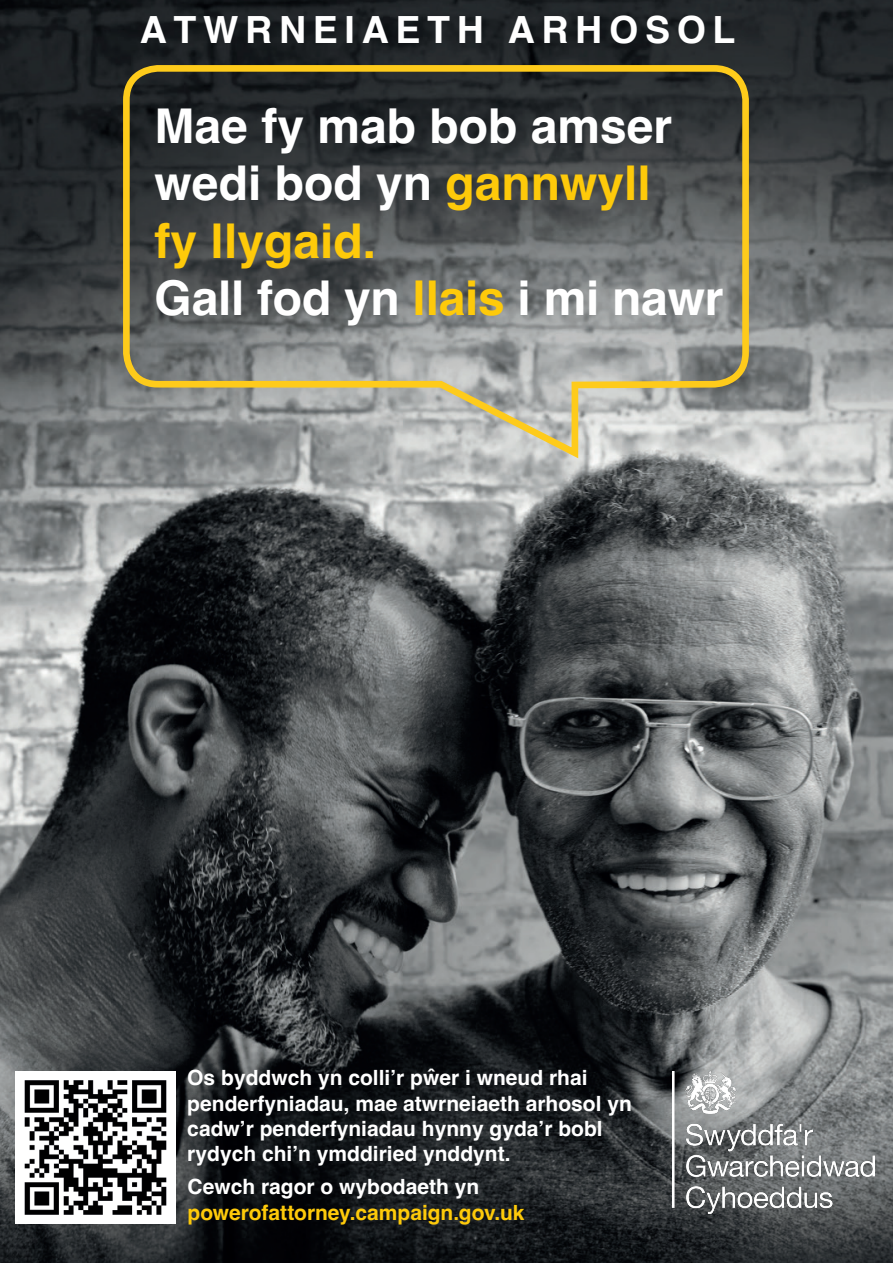
<style>
.page{position:relative;width:893px;height:1263px;background:#fff}
.page>*{position:absolute;margin:0;border:0;box-sizing:border-box;transform-origin:0 0}
.t1{font:700 48px/57.6px "Helvetica";color:#fff}
.t2{font:700 37.5px "Helvetica";letter-spacing:.18em;color:#fff}
.t3{font:700 21px/25.2px "Helvetica";color:#fff}
.t4{font:700 21px "Helvetica";letter-spacing:-.005em;color:#feca0a}
.s1{color:#feca0a}
</style>
<div class="page">
<img style="left:0;top:0;width:893px;height:1263px">
<svg style="left:120px;top:62px;width:632px;height:402px;background:#6b6c65"></svg>
<img style="left:16px;top:1071px;width:159px;height:152px">
<img style="left:673px;top:1071px;width:201px;height:143px">
<h2 class="t2" style="left:140px;top:7px;width:597px">ATWRNEIAETH ARHOSOL</h2>
<h1 class="t1" style="left:155px;top:102px;width:570px">Mae fy mab bob amser wedi bod yn <span class="s1">gannwyll<br>fy llygaid.<br></span>Gall fod yn <span class="s1">llais</span> i mi nawr</h1>
<p class="t3" style="left:187px;top:1068px;width:446px">Os byddwch yn colli’r pŵer i wneud rhai penderfyniadau, mae atwrneiaeth arhosol yn cadw’r penderfyniadau hynny gyda’r bobl rydych chi’n ymddiried ynddynt.</p>
<p class="t3" style="left:188px;top:1176px;width:293px">Cewch ragor o wybodaeth yn</p>
<p class="t4" style="left:188px;top:1199px;width:338px">powerofattorney.campaign.gov.uk</p>
</div>
